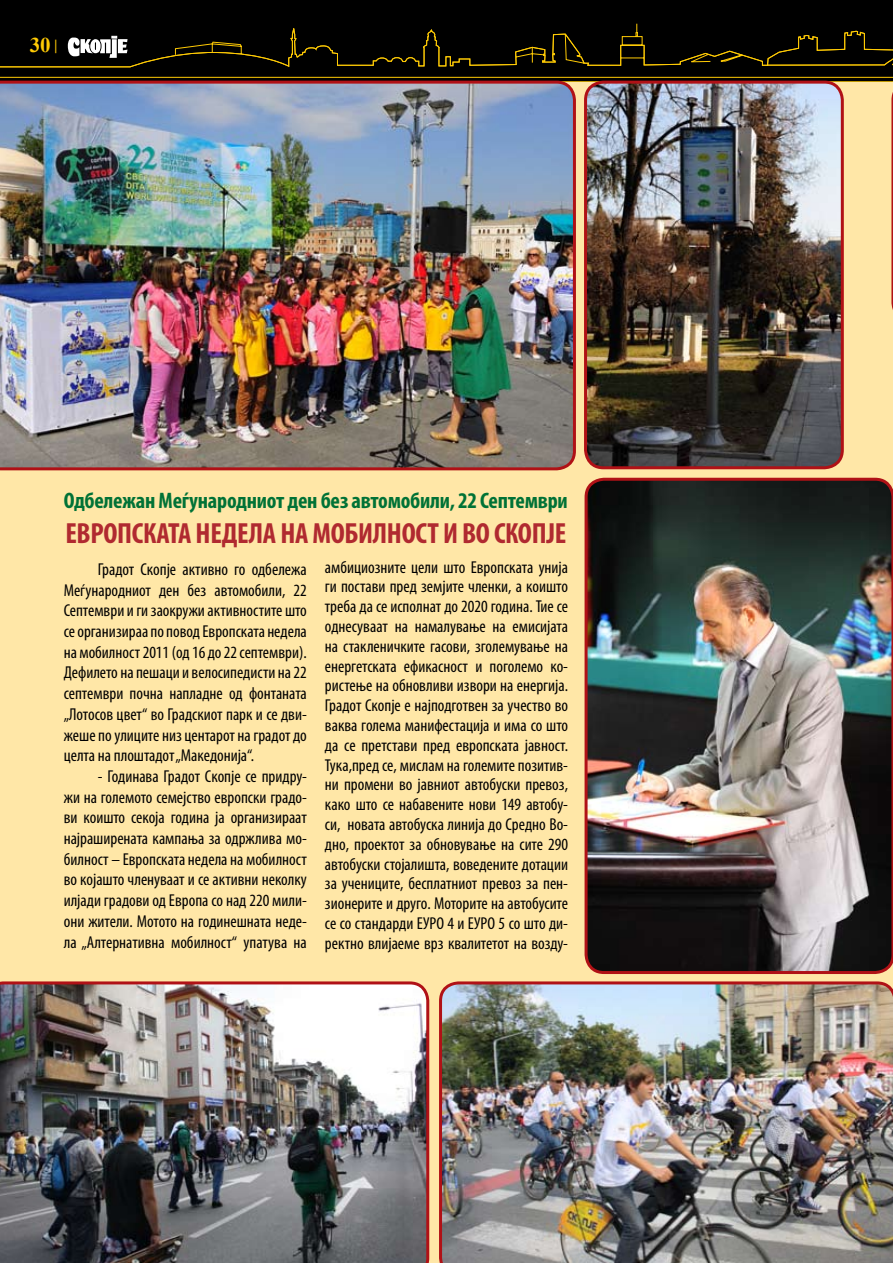
<style>
.page{position:relative;width:893px;height:1263px;background:#fff}
.page>*{position:absolute;margin:0;border:0;box-sizing:border-box;transform-origin:0 0}
.t1{font:700 condensed 29.25px "Myriad Pro";letter-spacing:-.01em;color:#b02a30}
.t2{font:700 condensed 22.5px "Myriad Pro";letter-spacing:-.01em;color:#007236}
.t3{font:700 21px "Times New Roman";color:#ffcb05}
.t4{font:condensed 17.25px/19.8px "Myriad Pro";color:#000;text-align:justify}
.s1{font-family:"Avant Garde IT Cby BT";font-weight:500;font-size:13.5px}
</style>
<div class="page">
<div style="left:0;top:0;width:893px;height:24px;background:#000"></div>
<svg style="left:0;top:24px;width:891px;height:57px;background:#100d03"></svg>
<hr style="left:0;top:81px;width:893px;height:1px;background:#ffcb05">
<hr style="left:0;top:77px;width:893px;height:1px;background:#ffcb05">
<div style="left:0;top:82px;width:893px;height:1181px;background:#ffe7a7"></div>
<img style="left:0;top:81px;width:576px;height:389px">
<img style="left:585px;top:82px;width:257px;height:386px">
<div style="left:584px;top:81px;width:260px;height:388px;border:3px solid #b01116;border-radius:18px"></div>
<img style="left:585px;top:478px;width:308px;height:496px">
<img style="left:0;top:981px;width:429px;height:282px">
<img style="left:439px;top:981px;width:454px;height:282px">
<svg style="left:891px;top:24px;width:2px;height:286px"></svg>
<p class="t3" style="left:30px;top:31px;width:31px">30<span class="s1">|</span></p>
<h2 class="t2" style="left:64px;top:486px;width:505px">Одбележан Меѓународниот ден без автомобили, 22 Септември</h2>
<h1 class="t1" style="left:65px;top:515px;width:503px">ЕВРОПСКАТА НЕДЕЛА НА МОБИЛНОСТ И ВО СКОПЈЕ</h1>
<p class="t4" style="left:64px;top:559px;width:245px;line-height:20.7px;text-indent:34px">Градот Скопје активно го одбележа Меѓународниот ден без автомобили, 22<br>Септември и ги заокружи активностите што се организираа по повод Европската недела на мобилност 2011 (од 16 до 22 септември).<br>Дефилето на пешаци и велосипедисти на 22 септември почна напладне од фонтаната „Лотосов цвет“ во Градскиот парк и се дви&shy;жеше по улиците низ центарот на градот до целта на плоштадот „Македонија“.</p>
<p class="t4" style="left:64px;top:766px;width:245px;line-height:20.7px;text-indent:34px">- Годинава Градот Скопје се придру&shy;жи на големото семејство европски градо&shy;ви коишто секоја година ја организираат најраширената кампања за одржлива мо&shy;билност – Европската недела на мобилност во којашто членуваат и се активни неколку илјади градови од Европа со над 220 мили&shy;они жители. Мотото на годинешната неде&shy;ла „Алтернативна мобилност“ упатува на</p>
<p class="t4" style="left:325px;top:557px;width:245px">амбициозните цели што Европската унија ги постави пред земјите членки, а коишто треба да се исполнат до 2020 година. Тие се однесуваат на намалување на емисијата на стакленичките гасови, зголемување на енергетската ефикасност и поголемо ко&shy;ристење на обновливи извори на енергија.<br>Градот Скопје е најподготвен за учество во ваква голема манифестација и има со што да се претстави пред европската јавност.<br>Тука,пред се, мислам на големите позитив&shy;ни промени во јавниот автобуски превоз, како што се набавените нови 149 автобу&shy;си, новата автобуска линија до Средно Во&shy;дно, проектот за обновување на сите 290 автобуски стојалишта, воведените дотации за учениците, бесплатниот превоз за пен&shy;зионерите и друго. Моторите на автобусите се со стандарди ЕУРО 4 и ЕУРО 5 со што ди&shy;ректно влијаеме врз квалитетот на возду-</p>
</div>
